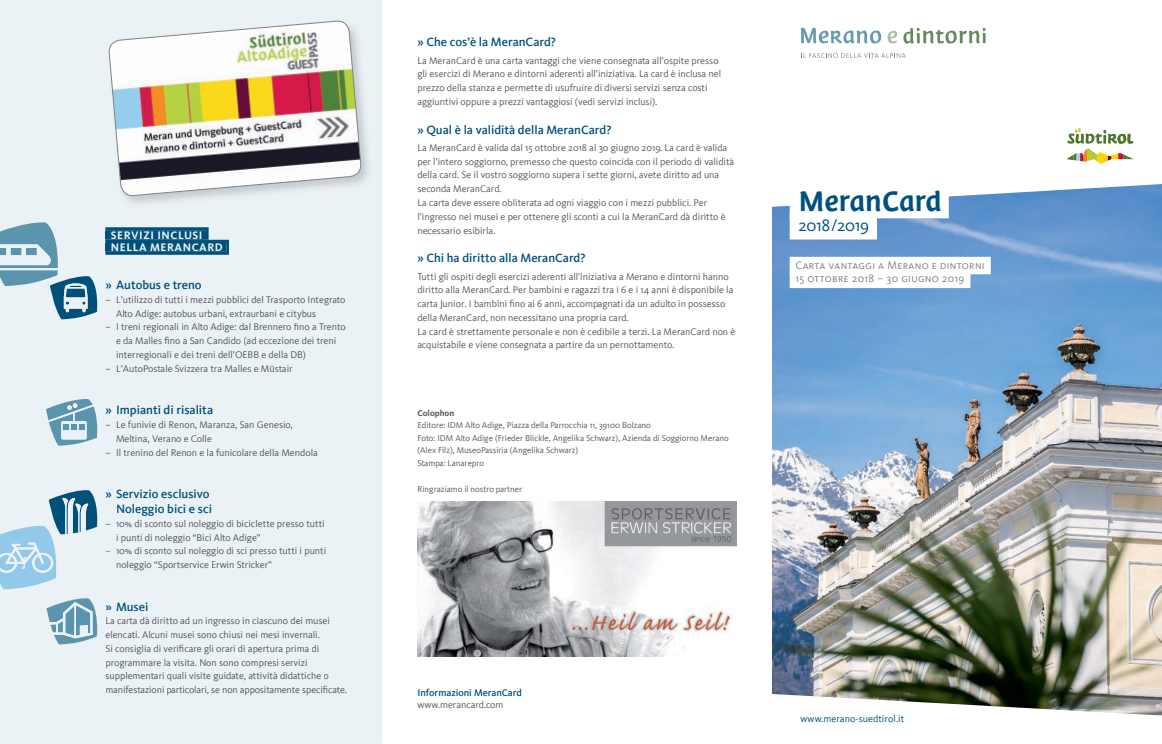
<style>
.page{position:relative;width:1162px;height:744px;background:#fff}
.page>*{position:absolute;margin:0;border:0;box-sizing:border-box;transform-origin:0 0}
.t1{font:32.5px "Suedtirol";letter-spacing:-.02em;color:#00517d}
.t2{font:17.5px "Kievit";letter-spacing:-.02em;color:#00517d}
.t3{font:500 12.5px "Kievit";color:#00517d}
.t4{font:500 12.5px/15px "Kievit";color:#00507a;text-align:right}
.t5{font:11.25px "Kievit Regular SC";letter-spacing:.03em;color:#808285}
.t6{font:700 11.25px/12.5px "Kievit";letter-spacing:.05em;color:#ebf2f6}
.t7{font:11.25px "Kievit";letter-spacing:.03em;color:#808285}
.t8{font:10px/13.8px "Kievit";color:#57585a}
.t9{font:10px/13.8px "Kievit";color:#515558}
.t10{font:10px "Kievit";letter-spacing:.01em;color:#00517d}
.t11{font:500 10px "Kievit";color:#00517d}
.t12{font:8.75px/12.5px "Kievit";color:#57585a}
.t13{font:700 8.75px "Kievit OT";color:#57585a}
.s1{font-family:"Kievit Regular SC"}
</style>
<div class="page">
<img style="left:772px;top:184px;width:389px;height:531px">
<div style="left:789px;top:188px;width:159px;height:30px;background:#fff"></div>
<div style="left:789px;top:212px;width:87px;height:27px;background:#fff"></div>
<div style="left:789px;top:257px;width:201px;height:17px;background:#fff"></div>
<div style="left:789px;top:270px;width:181px;height:18px;background:#fff"></div>
<svg style="left:801px;top:53px;width:104px;height:5px"></svg>
<svg style="left:887px;top:31px;width:10px;height:12px"></svg>
<svg style="left:800px;top:28px;width:81px;height:15px"></svg>
<svg style="left:903px;top:28px;width:82px;height:16px"></svg>
<div style="left:0;top:0;width:382px;height:744px;background:#ebf2f6"></div>
<svg style="left:46px;top:598px;width:51px;height:46px"></svg>
<svg style="left:0;top:490px;width:97px;height:99px"></svg>
<svg style="left:0;top:222px;width:97px;height:97px"></svg>
<svg style="left:46px;top:399px;width:51px;height:47px"></svg>
<svg style="left:105px;top:227px;width:124px;height:28px;background:#327394"></svg>
<div style="left:105px;top:231px;width:101px;height:8px;background:#00507a"></div>
<div style="left:105px;top:243px;width:121px;height:8px;background:#00507a"></div>
<img style="left:417px;top:501px;width:319px;height:156px">
<svg style="left:1066px;top:128px;width:67px;height:36px"></svg>
<svg style="left:108px;top:20px;width:254px;height:176px"></svg>
<p class="t6" style="left:111px;top:228px;width:113px">SERVIZI INCLUSI<br>NELLA MERANCARD</p>
<p class="t4" style="left:105px;top:277px;width:98px">» Autobus e treno</p>
<p class="t9" style="left:116px;top:293px;width:231px;text-indent:-11px">– L’utilizzo di tutti i mezzi pubblici del Trasporto Integrato<br>Alto Adige: autobus urbani, extraurbani e citybus</p>
<p class="t9" style="left:116px;top:320px;width:231px;text-indent:-11px">– I treni regionali in Alto Adige: dal Brennero fino a Trento e da Malles fino a San Candido (ad eccezione dei treni interregionali e dei treni dell’OEBB e della DB)</p>
<p class="t9" style="left:105px;top:361px;width:189px">– L’AutoPostale Svizzera tra Malles e Müstair</p>
<p class="t4" style="left:105px;top:402px;width:109px">» Impianti di risalita</p>
<p class="t9" style="left:116px;top:418px;width:178px;text-indent:-11px">– Le funivie di Renon, Maranza, San Genesio,<br>Meltina, Verano e Colle</p>
<p class="t9" style="left:105px;top:445px;width:214px">– Il trenino del Renon e la funicolare della Mendola</p>
<p class="t4" style="left:105px;top:486px;width:108px">» Servizio esclusivo<br>Noleggio bici e sci</p>
<p class="t9" style="left:116px;top:516px;width:210px;text-indent:-11px">– 10% di sconto sul noleggio di biciclette presso tutti i punti di noleggio “Bici Alto Adige”</p>
<p class="t9" style="left:116px;top:544px;width:212px;text-indent:-11px">– 10% di sconto sul noleggio di sci presso tutti i punti noleggio “Sportservice Erwin Stricker”</p>
<p class="t4" style="left:105px;top:599px;width:45px">» Musei</p>
<p class="t9" style="left:105px;top:614px;width:243px">La carta dà diritto ad un ingresso in ciascuno dei musei elencati. Alcuni musei sono chiusi nei mesi invernali.<br>Si consiglia di verificare gli orari di apertura prima di programmare la visita. Non sono compresi servizi supplementari quali visite guidate, attività didattiche o manifestazioni particolari, se non appositamente specificate.</p>
<p class="t3" style="left:417px;top:35px;width:140px">» Che cos’è la MeranCard?</p>
<p class="t8" style="left:417px;top:53px;width:305px">La MeranCard è una carta vantaggi che viene consegnata all’ospite presso gli esercizi di Merano e dintorni aderenti all’iniziativa. La card è inclusa nel prezzo della stanza e permette di usufruire di diversi servizi senza costi aggiuntivi oppure a prezzi vantaggiosi (vedi servizi inclusi).</p>
<p class="t3" style="left:417px;top:122px;width:195px">» Qual è la validità della MeranCard?</p>
<p class="t8" style="left:417px;top:141px;width:318px">La MeranCard è valida dal 15 ottobre 2018 al 30 giugno 2019. La card è valida per l’intero soggiorno, premesso che questo coincida con il periodo di validità della card. Se il vostro soggiorno supera i sette giorni, avete diritto ad una seconda MeranCard.<br>La carta deve essere obliterata ad ogni viaggio con i mezzi pubblici. Per l’ingresso nei musei e per ottenere gli sconti a cui la MeranCard dà diritto è necessario esibirla.</p>
<p class="t3" style="left:417px;top:251px;width:170px">» Chi ha diritto alla MeranCard?</p>
<p class="t8" style="left:417px;top:269px;width:319px">Tutti gli ospiti degli esercizi aderenti all’iniziativa a Merano e dintorni hanno diritto alla MeranCard. Per bambini e ragazzi tra i 6 e i 14 anni è disponibile la carta Junior. I bambini fino ai 6 anni, accompagnati da un adulto in possesso della MeranCard, non necessitano una propria card.<br>La card è strettamente personale e non è cedibile a terzi. La MeranCard non è acquistabile e viene consegnata a partire da un pernottamento.</p>
<p class="t13" style="left:417px;top:408px;width:38px">Colophon</p>
<p class="t12" style="left:417px;top:419px;width:313px">Editore: IDM Alto Adige, Piazza della Parrocchia 11, 39100 Bolzano<br>Foto: IDM Alto Adige (Frieder Blickle, Angelika Schwarz), Azienda di Soggiorno Merano (Alex Filz), MuseoPassiria (Angelika Schwarz)<br>Stampa: Lanarepro</p>
<p class="t12" style="left:417px;top:483px;width:106px">Ringraziamo il nostro partner</p>
<h1 class="t1" style="left:798px;top:182px;width:145px">MeranCard</h1>
<h2 class="t2" style="left:798px;top:215px;width:72px">2018/2019</h2>
<p class="t5" style="left:795px;top:258px;width:191px">Carta vantaggi a Merano e dintorni</p>
<p class="t7" style="left:795px;top:272px;width:170px">15 <span class="s1">ottobre</span> 2018 – 30 <span class="s1">giugno</span> 2019</p>
<p class="t11" style="left:417px;top:686px;width:106px">Informazioni MeranCard</p>
<p class="t8" style="left:417px;top:698px;width:87px">www.merancard.com</p>
<p class="t10" style="left:800px;top:713px;width:106px">www.merano-suedtirol.it</p>
</div>
